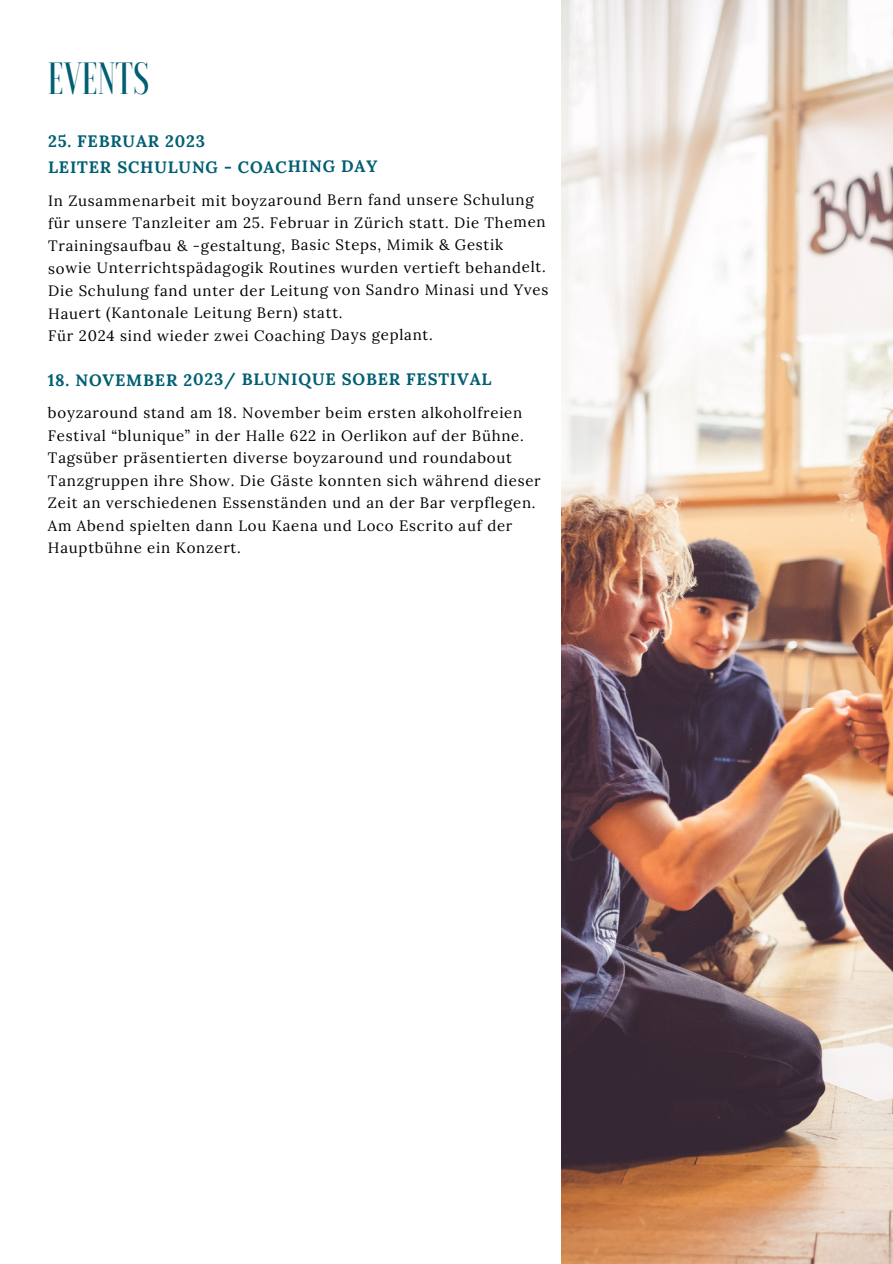
<style>
.page{position:relative;width:893px;height:1264px;background:#fff}
.page>*{position:absolute;margin:0;border:0;box-sizing:border-box;transform-origin:0 0}
.t1{font:500 45px "Voga";color:#005f72}
.t2{font:700 16.5px/25.7px "Lora";letter-spacing:.045em;color:#005f72}
.t3{font:15px/22.5px "Lora";letter-spacing:.05em;color:#000}
</style>
<div class="page">
<img style="left:561px;top:0;width:331px;height:1263px">
<h2 class="t1" style="left:48px;top:56px;width:103px">EVENTS</h2>
<h1 class="t2" style="left:48px;top:128px;width:331px">25. FEBRUAR 2023<br>LEITER SCHULUNG - COACHING DAY</h1>
<p class="t3" style="left:48px;top:189px;width:499px">In Zusammenarbeit mit boyzaround Bern fand unsere Schulung für unsere Tanzleiter am 25. Februar in Zürich statt. Die Themen Trainingsaufbau &amp; -gestaltung, Basic Steps, Mimik &amp; Gestik sowie Unterrichtspädagogik Routines wurden vertieft behandelt.</p>
<p class="t3" style="left:48px;top:279px;width:501px">Die Schulung fand unter der Leitung von Sandro Minasi und Yves<br>Hauert (Kantonale Leitung Bern) statt.</p>
<p class="t3" style="left:48px;top:324px;width:386px">Für 2024 sind wieder zwei Coaching Days geplant.</p>
<p class="t2" style="left:48px;top:366px;width:445px">18. NOVEMBER 2023/ BLUNIQUE SOBER FESTIVAL</p>
<h2 class="t3" style="left:48px;top:401px;width:494px">boyzaround stand am 18. November beim ersten alkoholfreien Festival “blunique” in der Halle 622 in Oerlikon auf der Bühne.<br>Tagsüber präsentierten diverse boyzaround und roundabout Tanzgruppen ihre Show. Die Gäste konnten sich während dieser Zeit an verschiedenen Essenständen und an der Bar verpflegen.</h2>
<p class="t3" style="left:48px;top:514px;width:466px">Am Abend spielten dann Lou Kaena und Loco Escrito auf der<br>Hauptbühne ein Konzert.</p>
</div>
